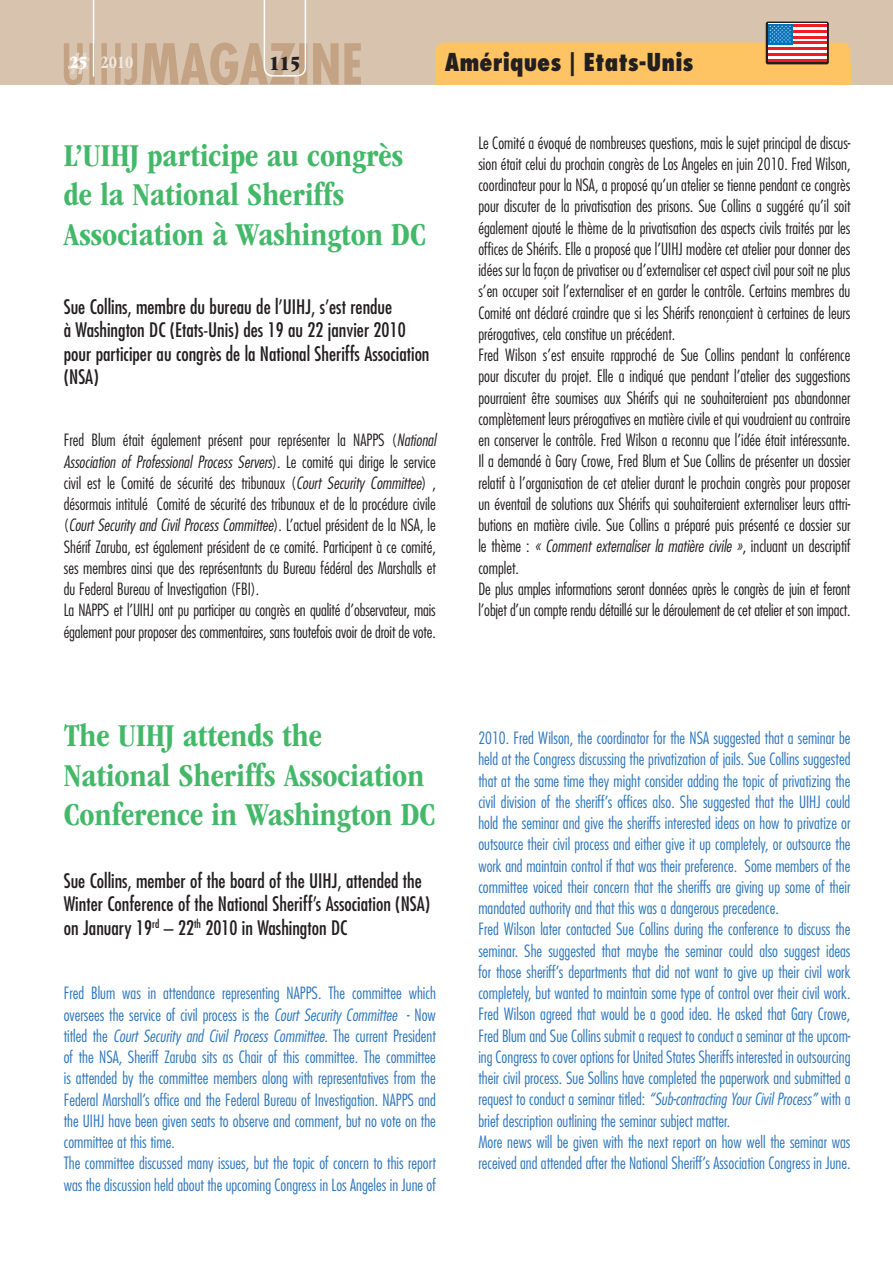
<style>
.page{position:relative;width:893px;height:1263px;background:#fff}
.page>*{position:absolute;margin:0;border:0;box-sizing:border-box;transform-origin:0 0}
.t1{font:700 condensed 33px/39.6px "ITC Garamond Std";color:#44b869}
.t2{font:800 condensed 24px "Futura Std";color:#231f20}
.t3{font:21px "ITC Garamond Std Ult Cond";color:#231f20}
.t4{font:condensed 19.5px/23.4px "Futura Std";color:#231f20}
.t5{font:700 condensed 18px "ITC Garamond Std";color:#f0e9df}
.t6{font:300 condensed 16.5px/21.3px "Futura Std";color:#231f20}
.t7{font:300 condensed 16.5px/21.3px "Futura Std";color:#2e76bc}
.s1{font-family:"ITC Garamond Std Ult Cond";font-weight:400;font-stretch:normal;color:#fff}
.s2{font-style:italic}
</style>
<div class="page">
<div style="left:0;top:0;width:893px;height:85px;background:#d8c3ae"></div>
<svg style="left:64px;top:0;width:297px;height:85px"></svg>
<div style="left:436px;top:43px;width:414px;height:42px;background:#fec463;border-radius:9px"></div>
<div style="left:766px;top:22px;width:63px;height:42px;background:linear-gradient(to right,#231f20,#231f20);border-radius:2px"></div>
<div style="left:768px;top:24px;width:59px;height:38px;background:#fff"></div>
<hr style="left:768px;top:59px;width:59px;height:3px;background:#ee1d23">
<hr style="left:768px;top:53px;width:59px;height:3px;background:#ee1d23">
<hr style="left:768px;top:47px;width:59px;height:3px;background:#ee1d23">
<hr style="left:768px;top:42px;width:59px;height:2px;background:#ee1d23">
<hr style="left:768px;top:36px;width:59px;height:3px;background:#ee1d23">
<hr style="left:768px;top:30px;width:59px;height:3px;background:#ee1d23">
<hr style="left:768px;top:24px;width:59px;height:3px;background:#ee1d23">
<div style="left:768px;top:24px;width:24px;height:20px;background:#0072bc"></div>
<svg style="left:769px;top:25px;width:22px;height:18px"></svg>
<p class="t5" style="left:70px;top:52px;width:65px"><span class="s1">25</span> 2010</p>
<p class="t3" style="left:269px;top:51px;width:33px">115</p>
<h2 class="t2" style="left:445px;top:47px;width:250px">Amériques | Etats-Unis</h2>
<h1 class="t1" style="left:64px;top:135px;width:364px">L’UIHJ participe au congrès de la National Sheriffs<br>Association à Washington DC</h1>
<p class="t4" style="left:64px;top:295px;width:367px">Sue Collins, membre du bureau de l’UIHJ, s’est rendue<br>à Washington DC (Etats-Unis) des 19 au 22 janvier 2010 pour participer au congrès de la National Sheriffs Association (NSA)</p>
<p class="t6" style="left:64px;top:430px;width:374px">Fred Blum était également présent pour représenter la NAPPS (<span class="s2">National Association of Professional Process Servers</span>). Le comité qui dirige le service civil est le Comité de sécurité des tribunaux (<span class="s2">Court Security Committee</span>) , désormais intitulé Comité de sécurité des tribunaux et de la procédure civile (<span class="s2">Court Security and Civil Process Committee</span>). L’actuel président de la NSA, le Shérif Zaruba, est également président de ce comité. Participent à ce comité, ses membres ainsi que des représentants du Bureau fédéral des Marshalls et du Federal Bureau of Investigation (FBI).<br>La NAPPS et l’UIHJ ont pu participer au congrès en qualité d’observateur, mais également pour proposer des commentaires, sans toutefois avoir de droit de vote.</p>
<h1 class="t1" style="left:64px;top:716px;width:373px">The UIHJ attends the<br>National Sheriffs Association<br>Conference in Washington DC</h1>
<p class="t4" style="left:64px;top:869px;width:368px">Sue Collins, member of the board of the UIHJ, attended the<br>Winter Conference of the National Sheriff’s Association (NSA) on January 19<sup>rd</sup> – 22<sup>th</sup> 2010 in Washington DC</p>
<p class="t7" style="left:64px;top:982px;width:374px">Fred Blum was in attendance representing NAPPS. The committee which oversees the service of civil process is the <span class="s2">Court Security Committee</span> - Now titled the <span class="s2">Court Security and Civil Process Committee</span>. The current President of the NSA, Sheriff Zaruba sits as Chair of this committee. The committee is attended by the committee members along with representatives from the Federal Marshall’s office and the Federal Bureau of Investigation. NAPPS and the UIHJ have been given seats to observe and comment, but no vote on the committee at this time.<br>The committee discussed many issues, but the topic of concern to this report was the discussion held about the upcoming Congress in Los Angeles in June of</p>
<p class="t6" style="left:478px;top:132px;width:374px">Le Comité a évoqué de nombreuses questions, mais le sujet principal de discus&shy;sion était celui du prochain congrès de Los Angeles en juin 2010. Fred Wilson, coordinateur pour la NSA, a proposé qu’un atelier se tienne pendant ce congrès pour discuter de la privatisation des prisons. Sue Collins a suggéré qu’il soit également ajouté le thème de la privatisation des aspects civils traités par les offices de Shérifs. Elle a proposé que l’UIHJ modère cet atelier pour donner des idées sur la façon de privatiser ou d’externaliser cet aspect civil pour soit ne plus s’en occuper soit l’externaliser et en garder le contrôle. Certains membres du Comité ont déclaré craindre que si les Shérifs renonçaient à certaines de leurs prérogatives, cela constitue un précédent.<br>Fred Wilson s’est ensuite rapproché de Sue Collins pendant la conférence pour discuter du projet. Elle a indiqué que pendant l’atelier des suggestions pourraient être soumises aux Shérifs qui ne souhaiteraient pas abandonner complètement leurs prérogatives en matière civile et qui voudraient au contraire en conserver le contrôle. Fred Wilson a reconnu que l’idée était intéressante.<br>Il a demandé à Gary Crowe, Fred Blum et Sue Collins de présenter un dossier relatif à l’organisation de cet atelier durant le prochain congrès pour proposer un éventail de solutions aux Shérifs qui souhaiteraient externaliser leurs attri&shy;butions en matière civile. Sue Collins a préparé puis présenté ce dossier sur le thème : <span class="s2">« Comment externaliser la matière civile »</span>, incluant un descriptif complet.<br>De plus amples informations seront données après le congrès de juin et feront l’objet d’un compte rendu détaillé sur le déroulement de cet atelier et son impact.</p>
<p class="t7" style="left:478px;top:727px;width:374px">2010. Fred Wilson, the coordinator for the NSA suggested that a seminar be held at the Congress discussing the privatization of jails. Sue Collins suggested that at the same time they might consider adding the topic of privatizing the civil division of the sheriff’s offices also. She suggested that the UIHJ could hold the seminar and give the sheriffs interested ideas on how to privatize or outsource their civil process and either give it up completely, or outsource the work and maintain control if that was their preference. Some members of the committee voiced their concern that the sheriffs are giving up some of their mandated authority and that this was a dangerous precedence.<br>Fred Wilson later contacted Sue Collins during the conference to discuss the seminar. She suggested that maybe the seminar could also suggest ideas for those sheriff’s departments that did not want to give up their civil work completely, but wanted to maintain some type of control over their civil work.<br>Fred Wilson agreed that would be a good idea. He asked that Gary Crowe, Fred Blum and Sue Collins submit a request to conduct a seminar at the upcom&shy;ing Congress to cover options for United States Sheriffs interested in outsourcing their civil process. Sue Sollins have completed the paperwork and submitted a request to conduct a seminar titled: <span class="s2">“Sub-contracting Your Civil Process”</span> with a brief description outlining the seminar subject matter.<br>More news will be given with the next report on how well the seminar was received and attended after the National Sheriff’s Association Congress in June.</p>
</div>
